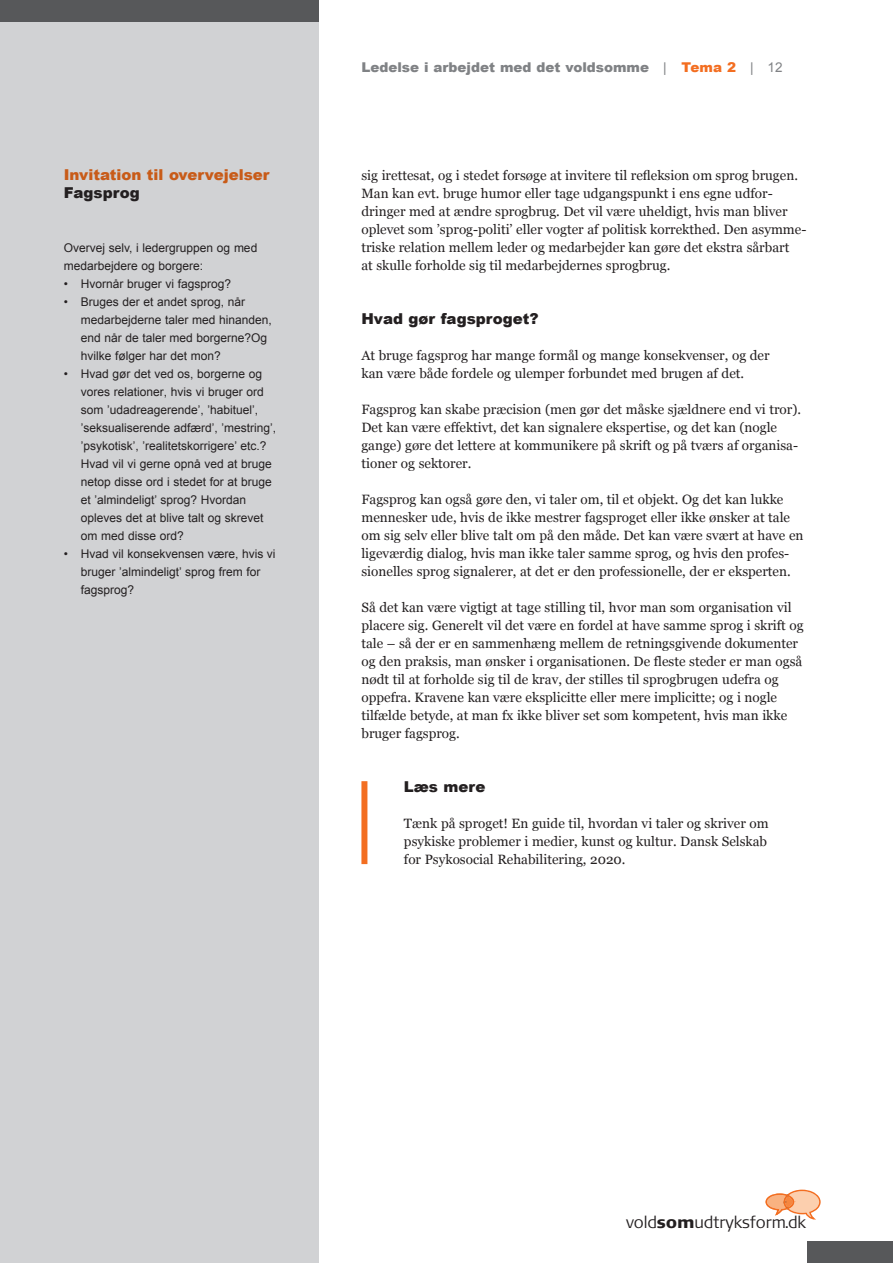
<style>
.page{position:relative;width:893px;height:1263px;background:#fff}
.page>*{position:absolute;margin:0;border:0;box-sizing:border-box;transform-origin:0 0}
.t1{font:300 16.5px "Signa Normal";letter-spacing:-.01em;color:#231f20}
.t2{font:900 15px "Arial";color:#231f20}
.t3{font:900 15px "Arial";color:#c85b18}
.t4{font:13.5px/18px "Georgia";color:#231f20}
.t5{font:900 13.5px "Arial";color:#808285}
.t6{font:12px/18px "Arial";color:#231f20}
.s1{font-style:inherit}
.s2{font-weight:400}
.s3{color:#f36e21}
.s4{font-weight:900}
</style>
<div class="page">
<div style="left:0;top:0;width:319px;height:1263px;background:#d1d2d4"></div>
<div style="left:0;top:0;width:319px;height:21px;background:#57585a"></div>
<div style="left:361px;top:781px;width:6px;height:83px;background:#f36e21"></div>
<div style="left:808px;top:1242px;width:85px;height:21px;background:#57585a"></div>
<svg style="left:765px;top:1189px;width:56px;height:30px"></svg>
<p class="t3" style="left:64px;top:164px;width:207px">Invitation til overvejelser</p>
<p class="t2" style="left:64px;top:182px;width:77px">Fagsprog</p>
<p class="t6" style="left:64px;top:239px;width:195px">Overvej selv, i ledergruppen og med medarbejdere og borgere:</p>
<p class="t6" style="left:64px;top:275px;width:169px">• Hvornår bruger vi fagsprog?</p>
<p class="t6" style="left:81px;top:293px;width:193px;text-indent:-17px">• Bruges der et andet sprog, når medarbejderne taler med hinanden, end når de taler med borgerne?Og hvilke følger har det mon?</p>
<p class="t6" style="left:81px;top:365px;width:197px;text-indent:-17px">• Hvad gør det ved os, borgerne og vores relationer<span class="s1">,</span> hvis vi bruger ord som ’udadreagerende’, ’habituel’, ’seksualiserende adfærd’, ’mestring’, ’psykotisk’, ’realitetskorrigere’ etc.?<br>Hvad vil vi gerne opnå ved at bruge netop disse ord i stedet for at bruge et ’almindeligt’ sprog? Hvordan opleves det at blive talt og skrevet om med disse ord?</p>
<p class="t6" style="left:81px;top:545px;width:196px;text-indent:-17px">• Hvad vil konsekvensen være, hvis vi bruger ’almindeligt’ sprog frem for fagsprog?</p>
<p class="t5" style="left:361px;top:57px;width:423px">Ledelse i arbejdet med det voldsomme <span class="s2">|</span> <span class="s3">Tema 2</span> <span class="s2">| 12</span></p>
<p class="t4" style="left:361px;top:166px;width:446px">sig irettesat, og i stedet forsøge at invitere til refleksion om sprog brugen.<br>Man kan evt. bruge humor eller tage udgangspunkt i ens egne udfor&shy;dringer med at ændre sprogbrug. Det vil være uheldigt, hvis man bliver oplevet som ’sprog-politi’ eller vogter af politisk korrekthed. Den asymme&shy;triske relation mellem leder og medarbejder kan gøre det ekstra sårbart<br>at skulle forholde sig til medarbejdernes sprogbrug.</p>
<p class="t2" style="left:361px;top:308px;width:179px">Hvad gør fagsproget?</p>
<p class="t4" style="left:361px;top:346px;width:410px">At bruge fagsprog har mange formål og mange konsekvenser, og der kan være både fordele og ulemper forbundet med brugen af det.</p>
<p class="t4" style="left:361px;top:400px;width:441px">Fagsprog kan skabe præcision (men gør det måske sjældnere end vi tror).<br>Det kan være effektivt, det kan signalere ekspertise, og det kan (nogle gange) gøre det lettere at kommunikere på skrift og på tværs af organisa&shy;tioner og sektorer.</p>
<p class="t4" style="left:361px;top:490px;width:444px">Fagsprog kan også gøre den, vi taler om, til et objekt. Og det kan lukke mennesker ude, hvis de ikke mestrer fagsproget eller ikke ønsker at tale om sig selv eller blive talt om på den måde. Det kan være svært at have en ligeværdig dialog, hvis man ikke taler samme sprog, og hvis den profes&shy;sionelles sprog signalerer, at det er den professionelle, der er eksperten.</p>
<p class="t4" style="left:361px;top:598px;width:444px">Så det kan være vigtigt at tage stilling til, hvor man som organisation vil placere sig. Generelt vil det være en fordel at have samme sprog i skrift og tale – så der er en sammenhæng mellem de retningsgivende dokumenter og den praksis, man ønsker i organisationen. De fleste steder er man også nødt til at forholde sig til de krav, der stilles til sprogbrugen udefra og oppe fra. Kravene kan være eksplicitte eller mere implicitte; og i nogle tilfælde betyde, at man fx ikke bliver set som kompetent, hvis man ikke bruger fagsprog.</p>
<p class="t2" style="left:404px;top:776px;width:83px">Læs mere</p>
<p class="t4" style="left:404px;top:814px;width:366px;text-align:justify">Tænk på sproget! En guide til, hvordan vi taler og skriver om psykiske problemer i medier, kunst og kultur. Dansk Selskab for Psykosocial Rehabilitering, 2020.</p>
<p class="t1" style="left:626px;top:1213px;width:181px">vold<span class="s4">som</span>udtryksform.dk</p>
</div>
